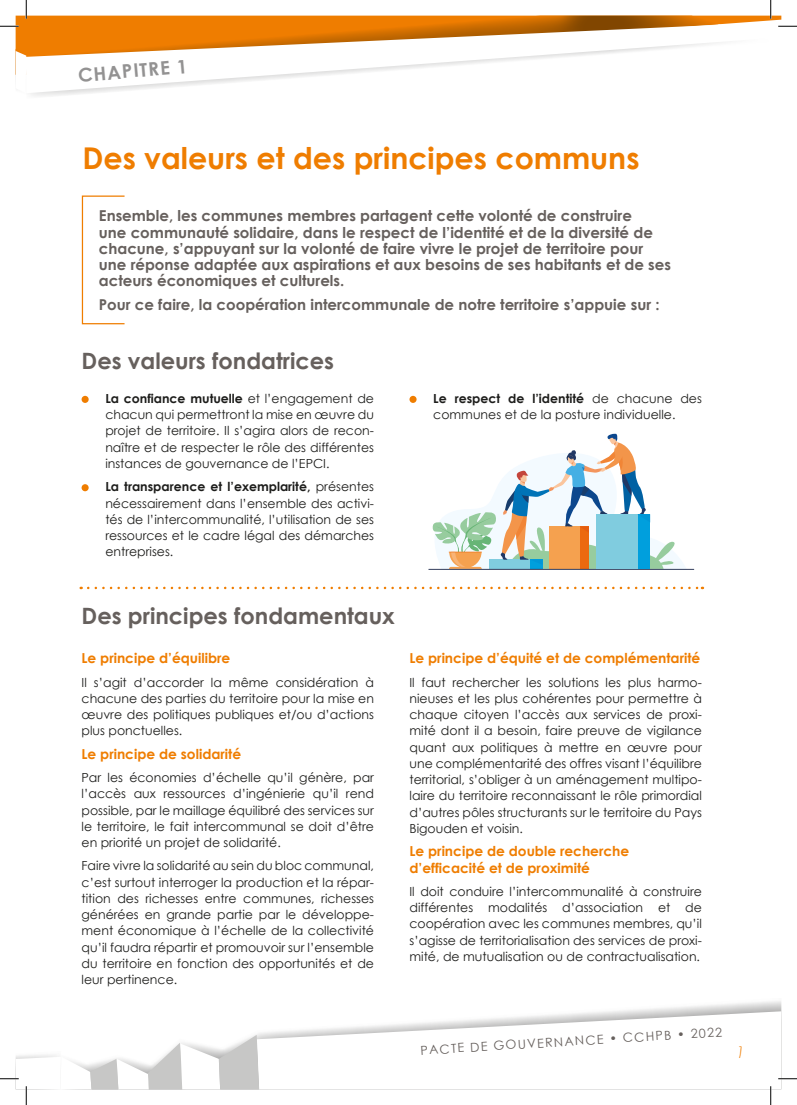
<style>
.page{position:relative;width:797px;height:1105px;background:#fff}
.page>*{position:absolute;margin:0;border:0;box-sizing:border-box;transform-origin:0 0}
.t1{font:700 30px "Century Gothic";color:#ef7d00}
.t2{font:700 22.5px "Century Gothic";color:#66605d}
.t3{font:700 18.75px "Century Gothic";color:#939292}
.t4{font:700 15px/16.2px "Century Gothic";color:#66605d}
.t5{font:700 15px "Amatic SC";color:#ef7d00}
.t6{font:700 13.75px/16.2px "Century Gothic";color:#ef7d00}
.t7{font:12.5px/16.2px "Century Gothic";color:#1d1d1b;text-align:justify}
.t8{font:12.5px "Century Gothic";color:#66605d}
.s1{font-weight:700}
</style>
<div class="page">
<img style="left:16px;top:49px;width:10px;height:2px">
<img style="left:27px;top:16px;width:691px;height:6px">
<svg style="left:256px;top:1011px;width:525px;height:78px"></svg>
<svg style="left:26px;top:22px;width:723px;height:71px"></svg>
<svg style="left:16px;top:51px;width:12px;height:42px"></svg>
<hr style="left:428px;top:569px;width:266px;height:1px;background:#283353">
<svg style="left:432px;top:433px;width:247px;height:136px"></svg>
<div style="left:82px;top:195px;width:43px;height:129px;border:1px solid #ef7d00"></div>
<div style="left:82px;top:396px;width:7px;height:7px;background:#ef7d00;border-radius:50%"></div>
<div style="left:82px;top:484px;width:7px;height:7px;background:#ef7d00;border-radius:50%"></div>
<div style="left:409px;top:396px;width:7px;height:7px;background:#ef7d00;border-radius:50%"></div>
<svg style="left:88px;top:587px;width:615px;height:2px"></svg>
<svg style="left:0;top:25px;width:19px;height:2px"></svg>
<svg style="left:778px;top:25px;width:19px;height:2px"></svg>
<svg style="left:778px;top:1078px;width:19px;height:1px"></svg>
<svg style="left:25px;top:0;width:2px;height:19px"></svg>
<svg style="left:0;top:1035px;width:259px;height:70px"></svg>
<svg style="left:770px;top:0;width:1px;height:19px"></svg>
<svg style="left:770px;top:1086px;width:1px;height:19px"></svg>
<h3 class="t3" style="left:77px;top:64px;width:111px;rotate:-5deg">CHAPITRE 1</h3>
<h1 class="t1" style="left:82px;top:139px;width:558px">Des valeurs et des principes communs</h1>
<p class="t4" style="left:99px;top:207px;width:573px">Ensemble, les communes membres partagent cette volonté de construire<br>une communauté solidaire, dans le respect de l’identité et de la diversité de chacune, s’appuyant sur la volonté de faire vivre le projet de territoire pour une réponse adaptée aux aspirations et aux besoins de ses habitants et de ses acteurs économiques et culturels.</p>
<p class="t4" style="left:99px;top:296px;width:562px">Pour ce faire, la coopération intercommunale de notre territoire s’appuie sur :</p>
<h2 class="t2" style="left:82px;top:346px;width:254px">Des valeurs fondatrices</h2>
<p class="t7" style="left:105px;top:390px;width:270px"><span class="s1">La confiance mutuelle</span> et l’engagement de chacun qui permettront la mise en œuvre du projet de territoire. Il s’agira alors de recon&shy;naître et de respecter le rôle des différentes instances de gouvernance de l’EPCI.</p>
<p class="t7" style="left:105px;top:478px;width:270px"><span class="s1">La transparence et l’exemplarité,</span> présentes nécessairement dans l’ensemble des activi&shy;tés de l’intercommunalité, l’utilisation de ses ressources et le cadre légal des démarches entreprises.</p>
<p class="t7" style="left:433px;top:390px;width:270px"><span class="s1">Le respect de l’identité</span> de chacune des communes et de la posture individuelle.</p>
<h2 class="t2" style="left:82px;top:602px;width:315px">Des principes fondamentaux</h2>
<p class="t6" style="left:82px;top:650px;width:150px">Le principe d’équilibre</p>
<p class="t7" style="left:82px;top:674px;width:294px">Il s’agit d’accorder la même considération à chacune des parties du territoire pour la mise en œuvre des politiques publiques et/ou d’actions plus ponctuelles.</p>
<p class="t6" style="left:82px;top:745px;width:161px">Le principe de solidarité</p>
<p class="t7" style="left:82px;top:769px;width:294px">Par les économies d’échelle qu’il génère, par l’accès aux ressources d’ingénierie qu’il rend possible, par le maillage équilibré des services sur le territoire, le fait intercommunal se doit d’être en priorité un projet de solidarité.</p>
<p class="t7" style="left:82px;top:858px;width:294px">Faire vivre la solidarité au sein du bloc communal, c’est surtout interroger la production et la répar&shy;tition des richesses entre communes, richesses générées en grande partie par le développe&shy;ment économique à l’échelle de la collectivité qu’il faudra répartir et promouvoir sur l’ensemble du territoire en fonction des opportunités et de leur pertinence.</p>
<p class="t6" style="left:409px;top:650px;width:292px">Le principe d’équité et de complémentarité</p>
<p class="t7" style="left:409px;top:674px;width:294px">Il faut rechercher les solutions les plus harmo&shy;nieuses et les plus cohérentes pour permettre à chaque citoyen l’accès aux services de proxi&shy;mité dont il a besoin, faire preuve de vigilance quant aux politiques à mettre en œuvre pour une complémentarité des offres visant l’équilibre territorial, s’obliger à un aménagement multipo&shy;laire du territoire reconnaissant le rôle primordial d’autres pôles structurants sur le territoire du Pays Bigouden et voisin.</p>
<p class="t6" style="left:409px;top:843px;width:221px">Le principe de double recherche d’efficacité et de proximité</p>
<p class="t7" style="left:409px;top:883px;width:294px">Il doit conduire l’intercommunalité à construire différentes modalités d’association et de coopération avec les communes membres, qu’il s’agisse de territorialisation des services de proxi&shy;mité, de mutualisation ou de contractualisation.</p>
<p class="t8" style="left:420px;top:1044px;width:304px;rotate:-4deg">PACTE DE GOUVERNANCE • CCHPB • 2022</p>
<p class="t5" style="left:738px;top:1042px;width:5px">7</p>
</div>
